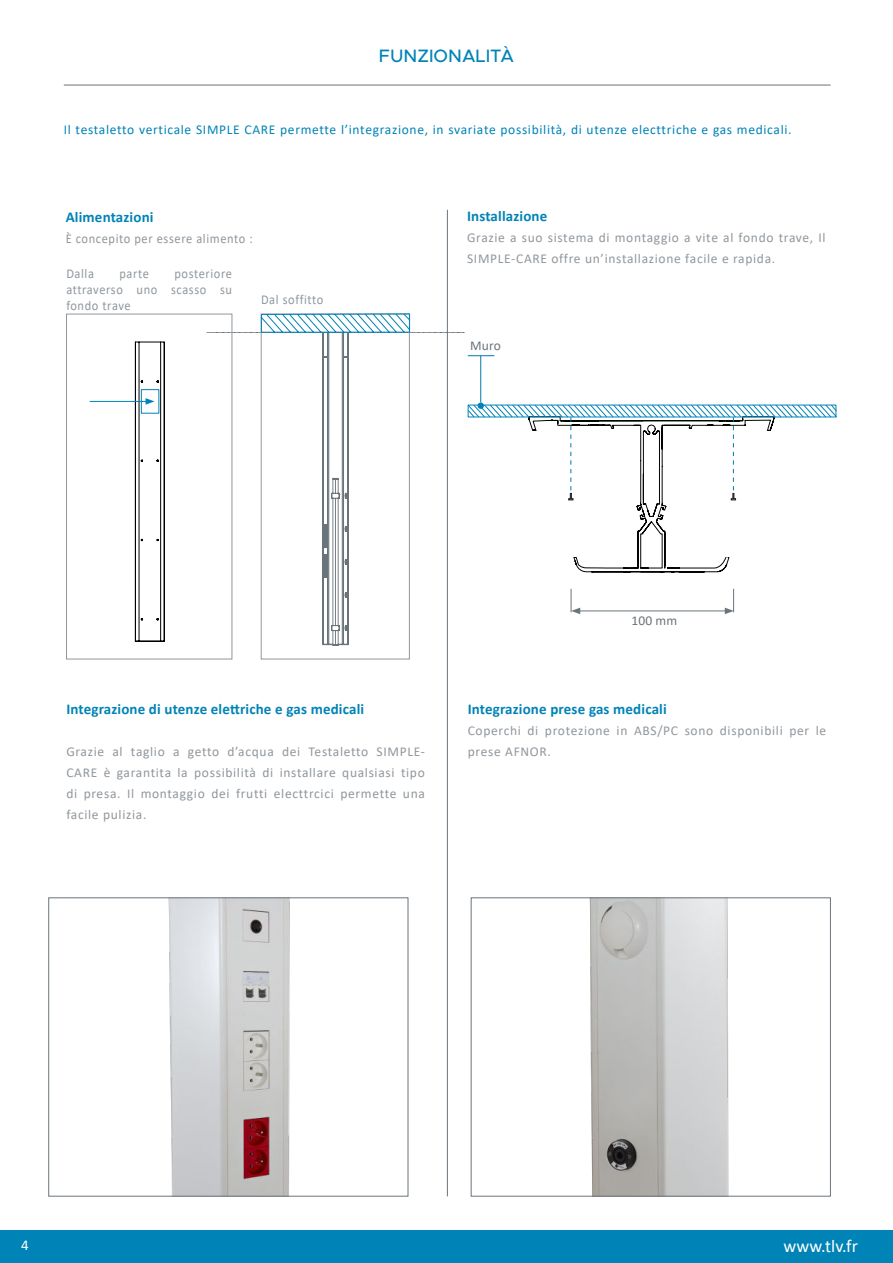
<style>
.page{position:relative;width:893px;height:1263px;background:#fff}
.page>*{position:absolute;margin:0;border:0;box-sizing:border-box;transform-origin:0 0}
.t1{font:500 18px "Metropolis";color:#0083b6}
.t2{font:18px "Calibri";color:#fff}
.t3{font:700 15px "Calibri";letter-spacing:.01em;color:#0083b6}
.t4{font:15px "Calibri";color:#fff}
.t5{font:13.5px/21px "Calibri";letter-spacing:.05em;color:#90979d}
.t6{font:13.5px "Calibri";letter-spacing:.05em;color:#0083b6}
.t7{font:13.5px/16.2px "Calibri";letter-spacing:.05em;color:#90979d;text-align:justify;scale:.92 1}
.t8{font:13.5px "Calibri";letter-spacing:.01em;color:#6a747b}
</style>
<div class="page">
<div style="left:0;top:1230px;width:893px;height:33px;background:#0083b6"></div>
<hr style="left:64px;top:85px;width:767px;height:1px;background:#6a747b">
<hr style="left:447px;top:210px;width:1px;height:986px;background:#6a747b">
<img style="left:589px;top:900px;width:140px;height:294px">
<div style="left:471px;top:898px;width:360px;height:298px;border:1px solid #6a747b"></div>
<img style="left:168px;top:900px;width:122px;height:294px">
<svg style="left:232px;top:333px;width:216px;height:313px"></svg>
<div style="left:66px;top:314px;width:166px;height:345px;border:1px solid #90979d"></div>
<div style="left:261px;top:314px;width:149px;height:345px;border:1px solid #90979d"></div>
<svg style="left:260px;top:313px;width:151px;height:20px"></svg>
<hr style="left:90px;top:401px;width:58px;height:1px;background:#0083b6">
<svg style="left:124px;top:341px;width:53px;height:319px"></svg>
<hr style="left:578px;top:611px;width:149px;height:1px;background:#6a747b">
<svg style="left:571px;top:589px;width:9px;height:25px"></svg>
<svg style="left:468px;top:355px;width:26px;height:1px"></svg>
<hr style="left:480px;top:356px;width:1px;height:46px;background:#0078ae">
<svg style="left:467px;top:404px;width:370px;height:168px"></svg>
<svg style="left:725px;top:589px;width:9px;height:25px"></svg>
<h1 class="t1" style="left:379px;top:46px;width:137px">FUNZIONALITÀ</h1>
<p class="t6" style="left:64px;top:120px;width:729px">Il testaletto verticale SIMPLE CARE permette l’integrazione, in svariate possibilità, di utenze electtriche e gas medicali.</p>
<p class="t3" style="left:66px;top:212px;width:89px">Alimentazioni</p>
<p class="t7" style="left:66px;top:230px;width:205px">È concepito per essere alimento :</p>
<p class="t7" style="left:66px;top:265px;width:32px">Dalla</p>
<p class="t7" style="left:119px;top:265px;width:34px">parte</p>
<p class="t7" style="left:66px;top:265px;width:182px;text-indent:108px">posteriore attraverso uno scasso su fondo trave</p>
<p class="t7" style="left:261px;top:291px;width:69px">Dal soffitto</p>
<p class="t3" style="left:467px;top:211px;width:82px">Installazione</p>
<p class="t5" style="left:467px;top:227px;width:360px">Grazie a suo sistema di montaggio a vite al fondo trave, Il<br>SIMPLE-CARE offre un’installazione facile e rapida.</p>
<p class="t8" style="left:470px;top:337px;width:32px">Muro</p>
<p class="t3" style="left:66px;top:699px;width:299px">Integrazione di utenze elettriche e gas medicali</p>
<p class="t5" style="left:66px;top:741px;width:360px;text-align:justify">Grazie al taglio a getto d’acqua dei Testaletto SIMPLE-CARE è garantita la possibilità di installare qualsiasi tipo di presa. Il montaggio dei frutti electtrcici permette una facile pulizia.</p>
<p class="t8" style="left:631px;top:611px;width:47px">100 mm</p>
<p class="t3" style="left:468px;top:704px;width:200px">Integrazione prese gas medicali</p>
<p class="t5" style="left:468px;top:720px;width:360px">Coperchi di protezione in ABS/PC sono disponibili per le prese AFNOR.</p>
<p class="t4" style="left:21px;top:1236px;width:9px">4</p>
<h1 class="t2" style="left:783px;top:1236px;width:76px">www.tlv.fr</h1>
</div>
